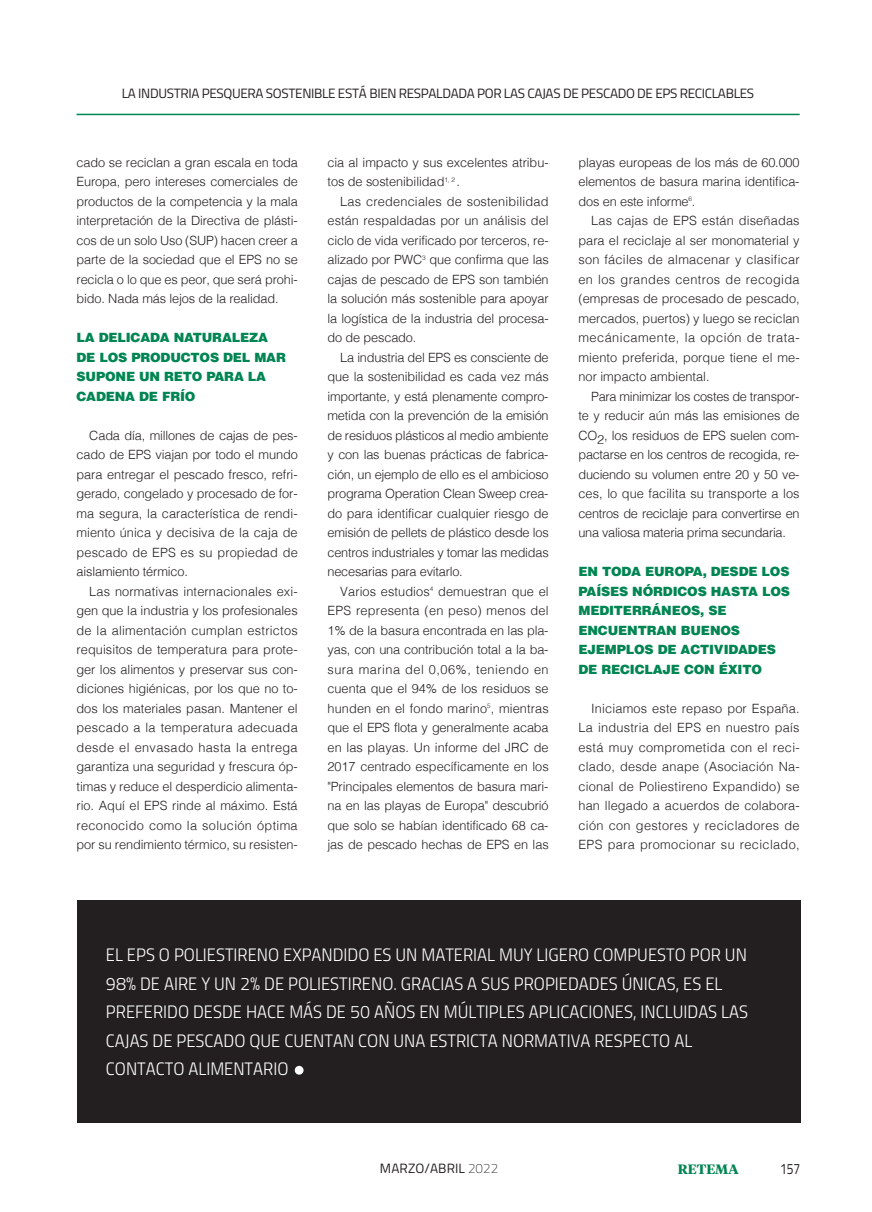
<style>
.page{position:relative;width:872px;height:1212px;background:#fff}
.page>*{position:absolute;margin:0;border:0;box-sizing:border-box;transform-origin:0 0}
.t1{font:18px/28.5px "Titillium Light Upright";color:#fff}
.t2{font:15px "Titillium";color:#231f20;scale:.8 1}
.t3{font:13.5px "Titillium";letter-spacing:-.025em;color:#231f20}
.t4{font:13.5px "Titillium";letter-spacing:.01em;color:#231f20}
.t5{font:700 13.5px "Tiempos Headline";color:#018552}
.t6{font:300 12.75px/19.5px "Helvetica";letter-spacing:-.01em;color:#231f20;text-align:justify}
.t7{font:900 12.75px/19.5px "Helvetica";letter-spacing:-.015em;color:#018552}
.s1{font-weight:100}
</style>
<div class="page">
<hr style="left:77px;top:114px;width:722px;height:1px;background:#018552">
<div style="left:78px;top:900px;width:722px;height:223px;background:#231f20"></div>
<div style="left:295px;top:1066px;width:8px;height:9px;background:#fff;border-radius:50%"></div>
<p class="t3" style="left:122px;top:89px;width:634px">LA INDUSTRIA PESQUERA SOSTENIBLE ESTÁ BIEN RESPALDADA POR LAS CAJAS DE PESCADO DE EPS RECICLABLES</p>
<p class="t6" style="left:77px;top:153px;width:223px">cado se reciclan a gran escala en toda Europa, pero intereses comerciales de productos de la competencia y la mala interpretación de la Directiva de plásti&shy;cos de un solo Uso (SUP) hacen creer a parte de la sociedad que el EPS no se recicla o lo que es peor, que será prohi&shy;bido. Nada más lejos de la realidad.</p>
<p class="t7" style="left:77px;top:329px;width:193px">LA DELICADA NATURALEZA</p>
<p class="t7" style="left:77px;top:348px;width:211px">DE LOS PRODUCTOS DEL MAR<br>SUPONE UN RETO PARA LA<br>CADENA DE FRÍO</p>
<p class="t6" style="left:77px;top:426px;width:223px;text-indent:13px">Cada día, millones de cajas de pes&shy;cado de EPS viajan por todo el mundo para entregar el pescado fresco, refri&shy;gerado, congelado y procesado de for&shy;ma segura, la característica de rendi&shy;miento única y decisiva de la caja de pescado de EPS es su propiedad de aislamiento térmico.</p>
<p class="t6" style="left:77px;top:582px;width:223px;text-indent:13px">Las normativas internacionales exi&shy;gen que la industria y los profesionales de la alimentación cumplan estrictos requisitos de temperatura para prote&shy;ger los alimentos y preservar sus con&shy;diciones higiénicas, por los que no to&shy;dos los materiales pasan. Mantener el pescado a la temperatura adecuada desde el envasado hasta la entrega garantiza una seguridad y frescura óp&shy;timas y reduce el desperdicio alimenta&shy;rio. Aquí el EPS rinde al máximo. Está reconocido como la solución óptima por su rendimiento térmico, su resisten-</p>
<p class="t6" style="left:327px;top:153px;width:223px">cia al impacto y sus excelentes atribu&shy;tos de sostenibilidad<sup>1,</sup> <sup>2</sup> .</p>
<p class="t6" style="left:327px;top:192px;width:223px;text-indent:13px">Las credenciales de sostenibilidad están respaldadas por un análisis del ciclo de vida verificado por terceros, re&shy;alizado por PWC<sup>3</sup> que confirma que las cajas de pescado de EPS son también la solución más sostenible para apoyar la logística de la industria del procesa&shy;do de pescado.</p>
<p class="t6" style="left:327px;top:348px;width:223px;text-indent:13px">La industria del EPS es consciente de que la sostenibilidad es cada vez más importante, y está plenamente compro&shy;metida con la prevención de la emisión de residuos plásticos al medio ambiente y con las buenas prácticas de fabrica&shy;ción, un ejemplo de ello es el ambicioso programa Operation Clean Sweep crea&shy;do para identificar cualquier riesgo de emisión de pellets de plástico desde los centros industriales y tomar las medidas necesarias para evitarlo.</p>
<p class="t6" style="left:327px;top:582px;width:223px;text-indent:13px">Varios estudios<sup>4</sup> demuestran que el EPS representa (en peso) menos del 1% de la basura encontrada en las pla&shy;yas, con una contribución total a la ba&shy;sura marina del 0,06%, teniendo en cuenta que el 94% de los residuos se hunden en el fondo marino<sup>5</sup>, mientras que el EPS flota y generalmente acaba en las playas. Un informe del JRC de 2017 centrado específicamente en los "Principales elementos de basura mari&shy;na en las playas de Europa" descubrió que solo se habían identificado 68 ca&shy;jas de pescado hechas de EPS en las</p>
<p class="t6" style="left:578px;top:153px;width:223px">playas europeas de los más de 60.000 elementos de basura marina identifica&shy;dos en este informe<sup>6</sup>.</p>
<p class="t6" style="left:578px;top:212px;width:223px;text-indent:13px">Las cajas de EPS están diseñadas para el reciclaje al ser monomaterial y son fáciles de almacenar y clasificar en los grandes centros de recogida (empresas de procesado de pescado, mercados, puertos) y luego se reciclan mecánicamente, la opción de trata&shy;miento preferida, porque tiene el me&shy;nor impacto ambiental.</p>
<p class="t6" style="left:578px;top:387px;width:223px;text-indent:13px">Para minimizar los costes de transpor&shy;te y reducir aún más las emisiones de CO2, los residuos de EPS suelen com&shy;pactarse en los centros de recogida, re&shy;duciendo su volumen entre 20 y 50 ve&shy;ces, lo que facilita su transporte a los centros de reciclaje para convertirse en una valiosa materia prima secundaria.</p>
<p class="t7" style="left:578px;top:563px;width:213px">EN TODA EUROPA, DESDE LOS<br>PAÍSES NÓRDICOS HASTA LOS<br>MEDITERRÁNEOS, SE<br>ENCUENTRAN BUENOS<br>EJEMPLOS DE ACTIVIDADES</p>
<p class="t7" style="left:578px;top:660px;width:185px">DE RECICLAJE CON ÉXITO</p>
<p class="t6" style="left:578px;top:699px;width:223px;text-indent:13px">Iniciamos este repaso por España.<br>La industria del EPS en nuestro país está muy comprometida con el reci&shy;clado, desde anape (Asociación Na&shy;cional de Poliestireno Expandido) se han llegado a acuerdos de colabora&shy;ción con gestores y recicladores de EPS para promocionar su reciclado,</p>
<p class="t1" style="left:106px;top:943px;width:643px">EL EPS O POLIESTIRENO EXPANDIDO ES UN MATERIAL MUY LIGERO COMPUESTO POR UN 98% DE AIRE Y UN 2% DE POLIESTIRENO. GRACIAS A SUS PROPIEDADES ÚNICAS, ES EL PREFERIDO DESDE HACE MÁS DE 50 AÑOS EN MÚLTIPLES APLICACIONES, INCLUIDAS LAS CAJAS DE PESCADO QUE CUENTAN CON UNA ESTRICTA NORMATIVA RESPECTO AL CONTACTO ALIMENTARIO</p>
<p class="t4" style="left:380px;top:1164px;width:120px">MARZO/ABRIL <span class="s1">2022</span></p>
<p class="t5" style="left:677px;top:1161px;width:62px">RETEMA</p>
<p class="t2" style="left:780px;top:1163px;width:27px">157</p>
</div>
